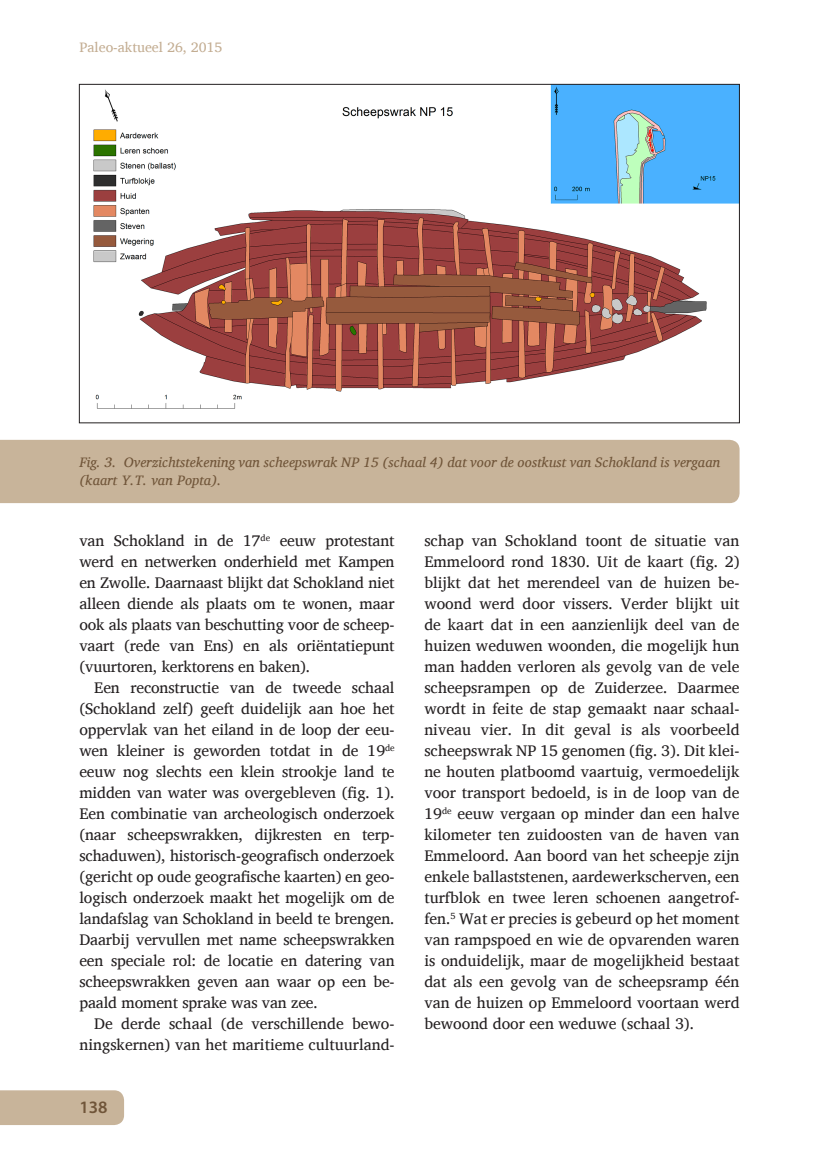
<style>
.page{position:relative;width:819px;height:1166px;background:#fff}
.page>*{position:absolute;margin:0;border:0;box-sizing:border-box;transform-origin:0 0}
.t1{font:600 17.5px "Myriad Pro";color:#705539}
.Plat{font:15.75px/21px "Charis SIL";color:#231f20;text-align:justify}
.Afbeeldingstekst{font:italic 14px/17.5px "Charis SIL";letter-spacing:.01em;color:#705539}
.t2{font:14px "Charis SIL";color:#c3ad92}
</style>
<div class="page">
<div style="left:0;top:1090px;width:124px;height:35px;background:#c8b49a"></div>
<img style="left:93px;top:86px;width:644px;height:323px">
<div style="left:0;top:440px;width:739px;height:63px;background:#c8b49a"></div>
<p class="t2" style="left:79px;top:39px;width:144px">Paleo-aktueel 26, 2015</p>
<p class="Afbeeldingstekst" style="left:79px;top:453px;width:642px">Fig. 3. Overzichtstekening van scheepswrak NP 15 (schaal 4) dat voor de oostkust van Schokland is vergaan (kaart Y.T. van Popta).</p>
<p class="Plat" style="left:79px;top:530px;width:317px">van Schokland in de 17<sup>de</sup> eeuw protestant werd en netwerken onderhield met Kampen en Zwolle. Daarnaast blijkt dat Schokland niet alleen diende als plaats om te wonen, maar ook als plaats van beschutting voor de scheep&shy;vaart (rede van Ens) en als oriëntatiepunt (vuurtoren, kerktorens en baken).</p>
<p class="Plat" style="left:79px;top:677px;width:317px;text-indent:15px">Een reconstructie van de tweede schaal (Schokland zelf) geeft duidelijk aan hoe het oppervlak van het eiland in de loop der eeu&shy;wen kleiner is geworden totdat in de 19<sup>de </sup>eeuw nog slechts een klein strookje land te midden van water was overgebleven (fig. 1).<br>Een combinatie van archeologisch onderzoek (naar scheepswrakken, dijkresten en terp&shy;schaduwen), historisch-geografisch onderzoek (gericht op oude geografische kaarten) en geo&shy;logisch onderzoek maakt het mogelijk om de landafslag van Schokland in beeld te brengen.<br>Daarbij vervullen met name scheepswrakken een speciale rol: de locatie en datering van scheepswrakken geven aan waar op een be&shy;paald moment sprake was van zee.</p>
<p class="Plat" style="left:79px;top:1013px;width:317px;text-align:right">De derde schaal (de verschillende bewo&shy;ningskernen) van het maritieme cultuurland-</p>
<p class="t1" style="left:79px;top:1096px;width:30px">138</p>
<p class="Plat" style="left:424px;top:530px;width:317px">schap van Schokland toont de situatie van Emmeloord rond 1830. Uit de kaart (fig. 2) blijkt dat het merendeel van de huizen be&shy;woond werd door vissers. Verder blijkt uit de kaart dat in een aanzienlijk deel van de huizen weduwen woonden, die mogelijk hun man hadden verloren als gevolg van de vele scheepsrampen op de Zuiderzee. Daarmee wordt in feite de stap gemaakt naar schaal&shy;niveau vier. In dit geval is als voorbeeld scheepswrak NP 15 genomen (fig. 3). Dit klei&shy;ne houten platboomd vaartuig, vermoedelijk voor transport bedoeld, is in de loop van de 19<sup>de</sup> eeuw vergaan op minder dan een halve kilometer ten zuidoosten van de haven van Emmeloord. Aan boord van het scheepje zijn enkele ballaststenen, aardewerkscherven, een turfblok en twee leren schoenen aangetrof&shy;fen.<sup>5</sup> Wat er precies is gebeurd op het moment van rampspoed en wie de opvarenden waren is onduidelijk, maar de mogelijkheid bestaat dat als een gevolg van de scheepsramp één van de huizen op Emmeloord voortaan werd bewoond door een weduwe (schaal 3).</p>
</div>
